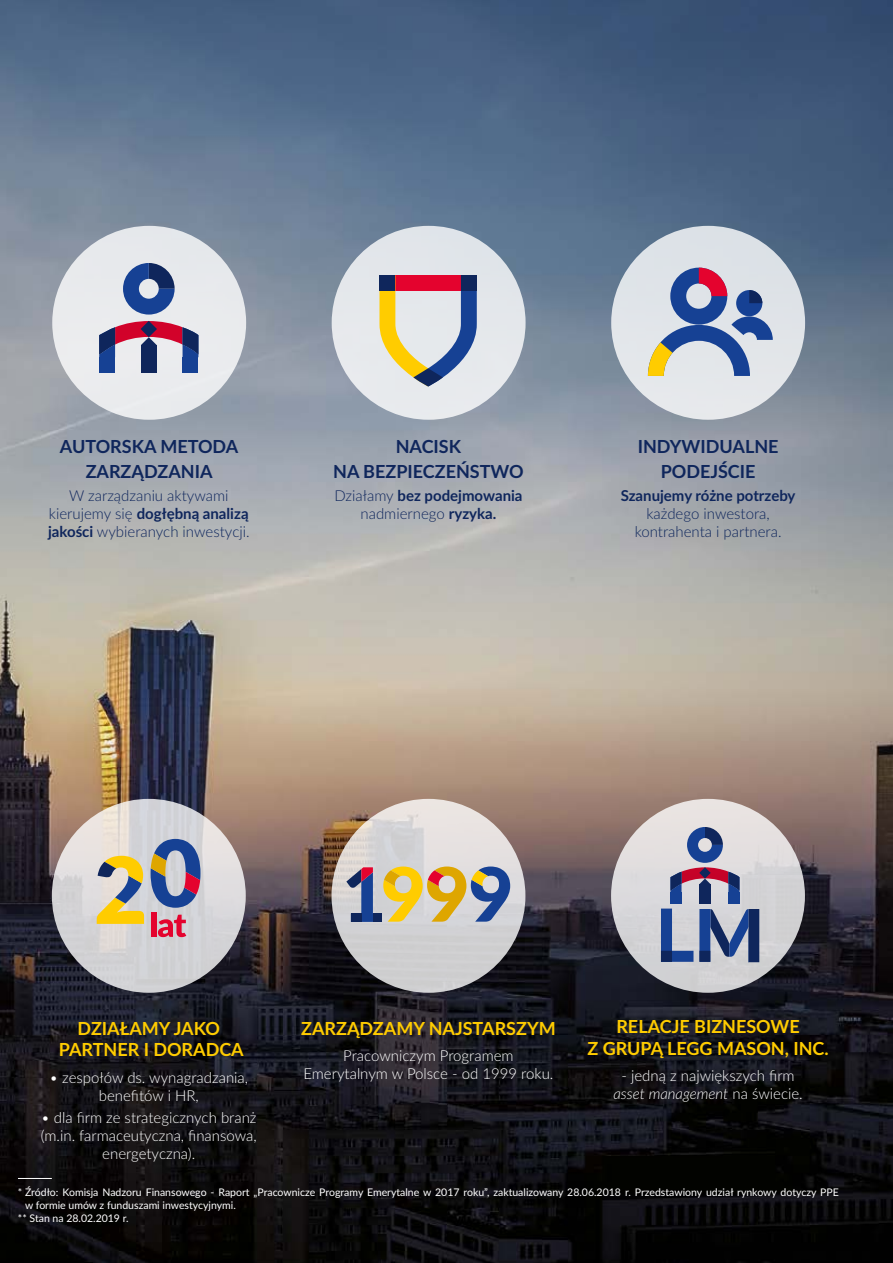
<style>
.page{position:relative;width:893px;height:1263px;background:#fff}
.page>*{position:absolute;margin:0;border:0;box-sizing:border-box;transform-origin:0 0}
.t1{font:700 18px/21.6px "Lato";color:#fc0;text-align:center}
.t2{font:700 18px/25.2px "Lato";color:#0f265c;text-align:center}
.t3{font:300 15px/18px "Lato";color:#fff;text-align:center}
.t4{font:300 15px/18px "Lato";color:#0f265c;text-align:center}
.t5{font:700 15px/18px "Lato";color:#0f265c;text-align:center}
.t6{font:10.5px "Lato";color:#fff}
.s1{font-weight:700}
.s2{font-weight:300}
.s3{font-style:italic}
</style>
<div class="page">
<img style="left:0;top:0;width:893px;height:1263px">
<div style="left:52px;top:226px;width:194px;height:194px;background:#e9ebed;border-radius:50%"></div>
<svg style="left:52px;top:799px;width:194px;height:194px;background:#d7d5d7"></svg>
<div style="left:332px;top:226px;width:194px;height:194px;background:#e4e8eb;border-radius:50%"></div>
<svg style="left:332px;top:799px;width:193px;height:194px;background:#d7d5d5"></svg>
<div style="left:611px;top:226px;width:194px;height:194px;background:#e1e4e9;border-radius:50%"></div>
<div style="left:611px;top:799px;width:194px;height:194px;background:linear-gradient(to bottom,#e9e4e3,#c6c8cc);border-radius:50%"></div>
<div style="left:99px;top:357px;width:16px;height:16px;background:#164194"></div>
<div style="left:183px;top:357px;width:15px;height:16px;background:#164194"></div>
<div style="left:141px;top:345px;width:16px;height:28px;background:#0f265c"></div>
<svg style="left:99px;top:321px;width:99px;height:36px"></svg>
<svg style="left:123px;top:263px;width:52px;height:52px"></svg>
<svg style="left:379px;top:275px;width:98px;height:111px"></svg>
<div style="left:379px;top:275px;width:16px;height:16px;background:#0f265c"></div>
<div style="left:461px;top:275px;width:16px;height:16px;background:#0f265c"></div>
<svg style="left:648px;top:268px;width:125px;height:108px"></svg>
<svg style="left:346px;top:866px;width:164px;height:56px;background:#b8ab8d"></svg>
<div style="left:351px;top:913px;width:10px;height:9px;background:#0f265c"></div>
<div style="left:373px;top:913px;width:9px;height:9px;background:#0f265c"></div>
<div style="left:151px;top:912px;width:5px;height:25px;background:#e4032e"></div>
<svg style="left:158px;top:915px;width:28px;height:22px"></svg>
<svg style="left:151px;top:839px;width:49px;height:69px;background:#7c7e9e"></svg>
<svg style="left:97px;top:856px;width:47px;height:68px;background:#ccbb75"></svg>
<hr style="left:18px;top:1178px;width:34px;height:1px;background:#fff">
<div style="left:670px;top:892px;width:11px;height:11px;background:#164194"></div>
<div style="left:728px;top:892px;width:11px;height:11px;background:#164194"></div>
<div style="left:699px;top:884px;width:11px;height:19px;background:#0f265c"></div>
<svg style="left:670px;top:827px;width:69px;height:65px;background:#9c90ab"></svg>
<div style="left:661px;top:908px;width:11px;height:54px;background:#164194"></div>
<svg style="left:699px;top:909px;width:60px;height:53px;background:#62759e"></svg>
<div style="left:661px;top:951px;width:32px;height:11px;background:#164194"></div>
<div style="left:661px;top:951px;width:11px;height:11px;background:#0f265c"></div>
<div style="left:699px;top:951px;width:11px;height:11px;background:#0f265c"></div>
<p class="t2" style="left:60px;top:434px;width:180px">AUTORSKA METODA<br>ZARZĄDZANIA</p>
<p class="t4" style="left:48px;top:486px;width:203px">W zarządzaniu aktywami kierujemy się <span class="s1">dogłębną analizą jakości</span> wybieranych inwestycji.</p>
<p class="t2" style="left:333px;top:434px;width:192px">NACISK<br>NA BEZPIECZEŃSTWO</p>
<p class="t5" style="left:334px;top:486px;width:190px"><span class="s2">Działamy</span> bez podejmowania <span class="s2">nadmiernego</span> ryzyka.</p>
<p class="t2" style="left:638px;top:434px;width:142px">INDYWIDUALNE<br>PODEJŚCIE</p>
<p class="t5" style="left:621px;top:486px;width:176px">Szanujemy różne potrzeby</p>
<p class="t4" style="left:635px;top:504px;width:148px">każdego inwestora, kontrahenta i partnera.</p>
<p class="t1" style="left:59px;top:1017px;width:187px">DZIAŁAMY JAKO<br>PARTNER I DORADCA</p>
<p class="t3" style="left:49px;top:1068px;width:200px">• zespołów ds. wynagradzania, benefitów i HR,</p>
<p class="t3" style="left:41px;top:1108px;width:217px">• dla firm ze strategicznych branż (m.in. farmaceutyczna, finansowa, energetyczna).</p>
<p class="t1" style="left:301px;top:1017px;width:256px">ZARZĄDZAMY NAJSTARSZYM</p>
<p class="t3" style="left:303px;top:1046px;width:252px">Pracowniczym Programem<br>Emerytalnym w Polsce - od 1999 roku.</p>
<p class="t1" style="left:587px;top:1015px;width:243px">RELACJE BIZNESOWE<br>Z GRUPĄ LEGG MASON, INC.</p>
<p class="t3" style="left:613px;top:1066px;width:191px">- jedną z największych firm <span class="s3">asset management</span> na świecie.</p>
<p class="t6" style="left:18px;top:1186px;width:822px">* Źródło: Komisja Nadzoru Finansowego - Raport „Pracownicze Programy Emerytalne w 2017 roku”, zaktualizowany 28.06.2018 r. Przedstawiony udział rynkowy dotyczy PPE</p>
<p class="t6" style="left:25px;top:1198px;width:212px">w formie umów z funduszami inwestycyjnymi.</p>
<p class="t6" style="left:18px;top:1211px;width:112px">** Stan na 28.02.2019 r.</p>
</div>
